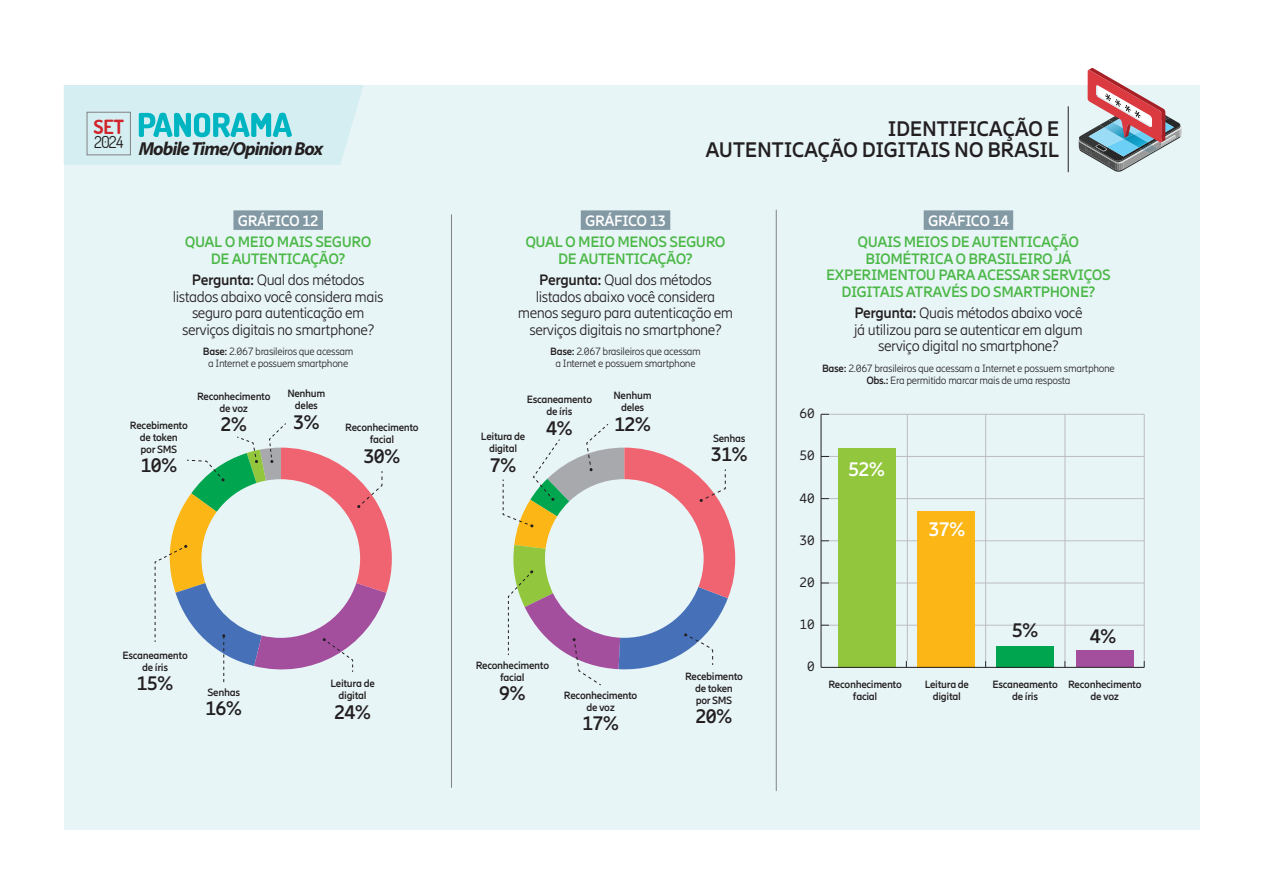
<style>
.page{position:relative;width:1263px;height:893px;background:#fff}
.page>*{position:absolute;margin:0;border:0;box-sizing:border-box;transform-origin:0 0}
.t1{font:700 21px/21px "Ericsson Hilda";letter-spacing:-.02em;color:#231f20;text-align:right}
.t2{font:700 19.5px "Ericsson Hilda";letter-spacing:-.03em;color:#231f20}
.t3{font:700 19.5px "Ericsson Hilda";color:#fff}
.t4{font:200 19.5px "Dosis";color:#d1232a}
.t5{font:italic 700 18.9px "Myriad Pro";letter-spacing:-.05em;color:#231f20}
.t6{font:200 16.5px "Dosis";color:#231f20}
.t7{font:300 15px/16.5px "Ericsson Hilda";letter-spacing:-.03em;color:#231f20;text-align:center}
.t8{font:700 15px/16.5px "Ericsson Hilda";letter-spacing:-.03em;color:#4cb848;text-align:center}
.t9{font:700 15px "Ericsson Hilda";letter-spacing:-.03em;color:#fff}
.t10{font:13.5px "Ericsson Hilda";color:#231f20}
.t11{font:700 10.5px/12px "Ericsson Hilda";letter-spacing:-.03em;color:#231f20;text-align:center}
.t12{font:300 10.5px/12px "Ericsson Hilda";letter-spacing:-.03em;color:#231f20;text-align:center}
.s1{font-weight:700}
</style>
<div class="page">
<div style="left:64px;top:85px;width:1135px;height:744px;background:#e8f5f7"></div>
<hr style="left:829px;top:414px;width:315px;height:1px;background:#bcbdc0">
<hr style="left:829px;top:456px;width:315px;height:1px;background:#bcbdc0">
<hr style="left:829px;top:498px;width:315px;height:1px;background:#bcbdc0">
<hr style="left:829px;top:540px;width:315px;height:1px;background:#bcbdc0">
<hr style="left:829px;top:583px;width:315px;height:1px;background:#bcbdc0">
<hr style="left:829px;top:625px;width:315px;height:1px;background:#bcbdc0">
<div style="left:838px;top:448px;width:57px;height:219px;background:#92c73d"></div>
<div style="left:917px;top:511px;width:57px;height:156px;background:#fcb615"></div>
<div style="left:997px;top:646px;width:57px;height:21px;background:#00a54f"></div>
<div style="left:1076px;top:650px;width:57px;height:17px;background:#a44e9e"></div>
<hr style="left:821px;top:667px;width:323px;height:1px;background:#231f20">
<hr style="left:821px;top:414px;width:1px;height:253px;background:#231f20">
<hr style="left:1144px;top:414px;width:1px;height:247px;background:#bcbdc0">
<hr style="left:1064px;top:414px;width:1px;height:247px;background:#bcbdc0">
<hr style="left:985px;top:414px;width:1px;height:247px;background:#bcbdc0">
<hr style="left:907px;top:414px;width:1px;height:247px;background:#bcbdc0">
<hr style="left:451px;top:214px;width:1px;height:574px;background:#808285">
<hr style="left:776px;top:210px;width:1px;height:581px;background:#808285">
<div style="left:233px;top:210px;width:90px;height:20px;background:#839aa5"></div>
<div style="left:581px;top:210px;width:89px;height:20px;background:#839aa5"></div>
<div style="left:924px;top:210px;width:89px;height:20px;background:#839aa5"></div>
<svg style="left:154px;top:423px;width:238px;height:259px"></svg>
<svg style="left:502px;top:424px;width:233px;height:262px"></svg>
<svg style="left:64px;top:85px;width:299px;height:80px;background:#c1e8ec"></svg>
<svg style="left:1079px;top:68px;width:103px;height:104px"></svg>
<hr style="left:1068px;top:106px;width:1px;height:66px;background:#231f20">
<h2 class="t4" style="left:93px;top:113px;width:32px">SET</h2>
<p class="t6" style="left:94px;top:131px;width:31px">2024</p>
<p class="t5" style="left:139px;top:136px;width:186px">Mobile Time/Opinion Box</p>
<p class="t9" style="left:238px;top:212px;width:82px">GRÁFICO 12</p>
<p class="t8" style="left:185px;top:234px;width:188px">QUAL O MEIO MAIS SEGURO<br>DE AUTENTICAÇÃO?</p>
<p class="t7" style="left:173px;top:272px;width:212px"><span class="s1">Pergunta:</span> Qual dos métodos listados abaixo você considera mais seguro para autenticação em serviços digitais no smartphone?</p>
<p class="t12" style="left:203px;top:346px;width:152px"><span class="s1">Base:</span> 2.067 brasileiros que acessam a Internet e possuem smartphone</p>
<h1 class="t1" style="left:705px;top:118px;width:355px">IDENTIFICAÇÃO E<br>AUTENTICAÇÃO DIGITAIS NO BRASIL</h1>
<p class="t9" style="left:585px;top:212px;width:82px">GRÁFICO 13</p>
<p class="t8" style="left:525px;top:234px;width:202px">QUAL O MEIO MENOS SEGURO<br>DE AUTENTICAÇÃO?</p>
<p class="t7" style="left:518px;top:272px;width:217px"><span class="s1">Pergunta:</span> Qual dos métodos listados abaixo você considera menos seguro para autenticação em serviços digitais no smartphone?</p>
<p class="t12" style="left:550px;top:346px;width:152px"><span class="s1">Base:</span> 2.067 brasileiros que acessam a Internet e possuem smartphone</p>
<p class="t9" style="left:928px;top:212px;width:82px">GRÁFICO 14</p>
<p class="t8" style="left:826px;top:234px;width:286px">QUAIS MEIOS DE AUTENTICAÇÃO<br>BIOMÉTRICA O BRASILEIRO JÁ<br>EXPERIMENTOU PARA ACESSAR SERVIÇOS<br>DIGITAIS ATRAVÉS DO SMARTPHONE?</p>
<p class="t7" style="left:854px;top:305px;width:230px"><span class="s1">Pergunta:</span> Quais métodos abaixo você já utilizou para se autenticar em algum serviço digital no smartphone?</p>
<p class="t12" style="left:822px;top:362px;width:294px"><span class="s1">Base:</span> 2.067 brasileiros que acessam a Internet e possuem smartphone<br><span class="s1">Obs.:</span> Era permitido marcar mais de uma resposta</p>
<p class="t11" style="left:130px;top:419px;width:59px">Recebimento de token<br>por SMS</p>
<h2 class="t2" style="left:140px;top:454px;width:39px">10%</h2>
<p class="t11" style="left:197px;top:390px;width:75px">Reconhecimento de voz</p>
<h2 class="t2" style="left:220px;top:413px;width:28px">2%</h2>
<p class="t11" style="left:287px;top:388px;width:40px">Nenhum deles</p>
<h2 class="t2" style="left:293px;top:410px;width:28px">3%</h2>
<p class="t11" style="left:613px;top:390px;width:40px">Nenhum deles</p>
<p class="t11" style="left:527px;top:394px;width:67px">Escaneamento de íris</p>
<h2 class="t2" style="left:546px;top:416px;width:28px">4%</h2>
<p class="t11" style="left:345px;top:422px;width:75px">Reconhecimento</p>
<h2 class="t2" style="left:614px;top:412px;width:39px">12%</h2>
<p class="t11" style="left:370px;top:434px;width:26px">facial</p>
<h2 class="t2" style="left:363px;top:444px;width:39px">30%</h2>
<p class="t11" style="left:481px;top:431px;width:46px">Leitura de digital</p>
<h2 class="t2" style="left:490px;top:453px;width:28px">7%</h2>
<p class="t11" style="left:713px;top:432px;width:34px">Senhas</p>
<h2 class="t2" style="left:711px;top:443px;width:39px">31%</h2>
<p class="t11" style="left:122px;top:649px;width:67px">Escaneamento de íris</p>
<h2 class="t2" style="left:137px;top:672px;width:39px">15%</h2>
<p class="t11" style="left:208px;top:686px;width:34px">Senhas</p>
<h2 class="t2" style="left:205px;top:697px;width:39px">16%</h2>
<p class="t11" style="left:330px;top:678px;width:46px">Leitura de digital</p>
<h2 class="t2" style="left:334px;top:700px;width:39px">24%</h2>
<p class="t11" style="left:476px;top:659px;width:75px">Reconhecimento facial</p>
<h2 class="t2" style="left:499px;top:682px;width:28px">9%</h2>
<p class="t11" style="left:564px;top:689px;width:75px">Reconhecimento de voz</p>
<h2 class="t2" style="left:582px;top:712px;width:39px">17%</h2>
<p class="t11" style="left:685px;top:670px;width:59px">Recebimento de token<br>por SMS</p>
<h2 class="t2" style="left:695px;top:705px;width:39px">20%</h2>
<p class="t10" style="left:799px;top:406px;width:17px">60</p>
<p class="t10" style="left:799px;top:448px;width:17px">50</p>
<p class="t10" style="left:799px;top:490px;width:17px">40</p>
<p class="t10" style="left:799px;top:532px;width:17px">30</p>
<p class="t10" style="left:799px;top:575px;width:17px">20</p>
<p class="t10" style="left:799px;top:617px;width:17px">10</p>
<p class="t10" style="left:807px;top:659px;width:9px">0</p>
<h2 class="t3" style="left:848px;top:457px;width:39px">52%</h2>
<h2 class="t3" style="left:928px;top:518px;width:39px">37%</h2>
<p class="t11" style="left:828px;top:678px;width:75px">Reconhecimento facial</p>
<p class="t11" style="left:925px;top:678px;width:46px">Leitura de digital</p>
<h2 class="t2" style="left:1012px;top:619px;width:28px">5%</h2>
<h2 class="t2" style="left:1090px;top:625px;width:28px">4%</h2>
<p class="t11" style="left:992px;top:678px;width:67px">Escaneamento de íris</p>
<p class="t11" style="left:1068px;top:678px;width:75px">Reconhecimento de voz</p>
</div>
